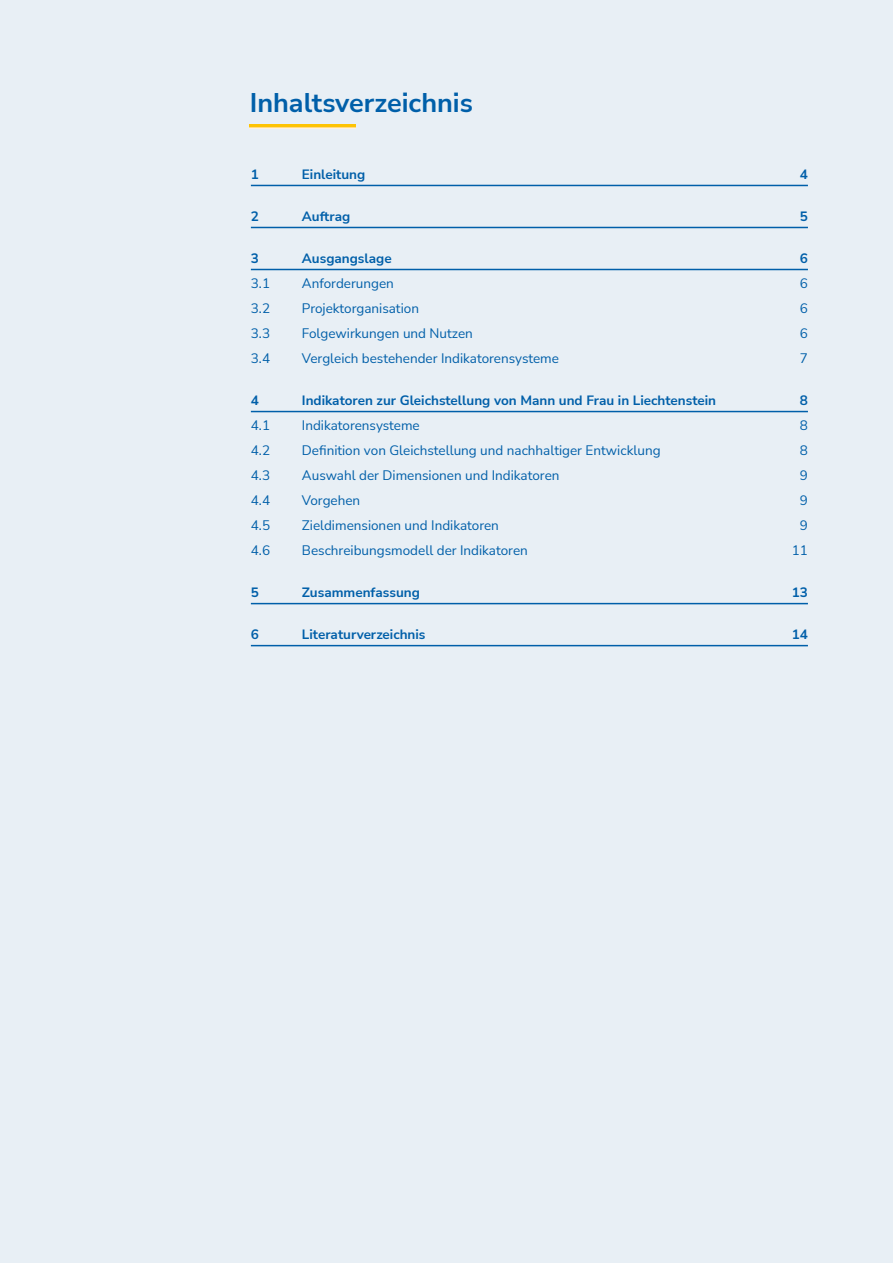
<style>
.page{position:relative;width:893px;height:1263px;background:#e8eff5}
.page>*{position:absolute;margin:0;border:0;box-sizing:border-box;transform-origin:0 0}
.Titel_1{font:700 27px "Nunito Sans";color:#005fa9}
.t1{font:13.5px "Nunito Sans";color:#005fa9}
.t2{font:700 13.5px "Nunito Sans";color:#005fa9}
</style>
<div class="page">
<img style="left:249px;top:124px;width:107px;height:5px">
<hr style="left:251px;top:185px;width:557px;height:1px;background:#005fa9">
<hr style="left:251px;top:227px;width:557px;height:1px;background:#005fa9">
<hr style="left:251px;top:269px;width:557px;height:1px;background:#005fa9">
<hr style="left:251px;top:411px;width:557px;height:1px;background:#005fa9">
<hr style="left:251px;top:603px;width:557px;height:1px;background:#005fa9">
<hr style="left:251px;top:645px;width:557px;height:1px;background:#005fa9">
<p class="Titel_1" style="left:250px;top:83px;width:225px">Inhaltsverzeichnis</p>
<p class="t2" style="left:251px;top:165px;width:10px">1</p>
<p class="t2" style="left:302px;top:165px;width:65px">Einleitung</p>
<p class="t2" style="left:800px;top:165px;width:10px">4</p>
<p class="t2" style="left:251px;top:207px;width:10px">2</p>
<p class="t2" style="left:302px;top:207px;width:50px">Auftrag</p>
<p class="t2" style="left:800px;top:207px;width:10px">5</p>
<p class="t2" style="left:251px;top:249px;width:10px">3</p>
<p class="t2" style="left:302px;top:249px;width:91px">Ausgangslage</p>
<p class="t2" style="left:800px;top:249px;width:10px">6</p>
<p class="t1" style="left:251px;top:274px;width:21px">3.1</p>
<p class="t1" style="left:302px;top:274px;width:93px">Anforderungen</p>
<p class="t1" style="left:800px;top:274px;width:10px">6</p>
<p class="t1" style="left:251px;top:299px;width:21px">3.2</p>
<p class="t1" style="left:302px;top:299px;width:119px">Projektorganisation</p>
<p class="t1" style="left:800px;top:299px;width:10px">6</p>
<p class="t1" style="left:251px;top:324px;width:21px">3.3</p>
<p class="t1" style="left:302px;top:324px;width:172px">Folgewirkungen und Nutzen</p>
<p class="t1" style="left:800px;top:324px;width:10px">6</p>
<p class="t1" style="left:251px;top:349px;width:21px">3.4</p>
<p class="t1" style="left:302px;top:349px;width:259px">Vergleich bestehender Indikatorensysteme</p>
<p class="t1" style="left:800px;top:349px;width:10px">7</p>
<p class="t2" style="left:251px;top:391px;width:10px">4</p>
<p class="t2" style="left:302px;top:391px;width:416px">Indikatoren zur Gleichstellung von Mann und Frau in Liechtenstein</p>
<p class="t2" style="left:800px;top:391px;width:10px">8</p>
<p class="t1" style="left:251px;top:416px;width:21px">4.1</p>
<p class="t1" style="left:302px;top:416px;width:119px">Indikatorensysteme</p>
<p class="t1" style="left:800px;top:416px;width:10px">8</p>
<p class="t1" style="left:251px;top:441px;width:21px">4.2</p>
<p class="t1" style="left:302px;top:441px;width:360px">Definition von Gleichstellung und nachhaltiger Entwicklung</p>
<p class="t1" style="left:800px;top:441px;width:10px">8</p>
<p class="t1" style="left:251px;top:466px;width:21px">4.3</p>
<p class="t1" style="left:302px;top:466px;width:259px">Auswahl der Dimensionen und Indikatoren</p>
<p class="t1" style="left:800px;top:466px;width:10px">9</p>
<p class="t1" style="left:251px;top:491px;width:21px">4.4</p>
<p class="t1" style="left:302px;top:491px;width:60px">Vorgehen</p>
<p class="t1" style="left:800px;top:491px;width:10px">9</p>
<p class="t1" style="left:251px;top:516px;width:21px">4.5</p>
<p class="t1" style="left:302px;top:516px;width:199px">Zieldimensionen und Indikatoren</p>
<p class="t1" style="left:800px;top:516px;width:10px">9</p>
<p class="t1" style="left:251px;top:541px;width:21px">4.6</p>
<p class="t1" style="left:302px;top:541px;width:227px">Beschreibungsmodell der Indikatoren</p>
<p class="t1" style="left:792px;top:541px;width:18px">11</p>
<p class="t2" style="left:251px;top:583px;width:10px">5</p>
<p class="t2" style="left:302px;top:583px;width:119px">Zusammenfassung</p>
<p class="t2" style="left:792px;top:583px;width:18px">13</p>
<p class="t2" style="left:251px;top:625px;width:10px">6</p>
<p class="t2" style="left:302px;top:625px;width:125px">Literaturverzeichnis</p>
<p class="t2" style="left:792px;top:625px;width:18px">14</p>
</div>
